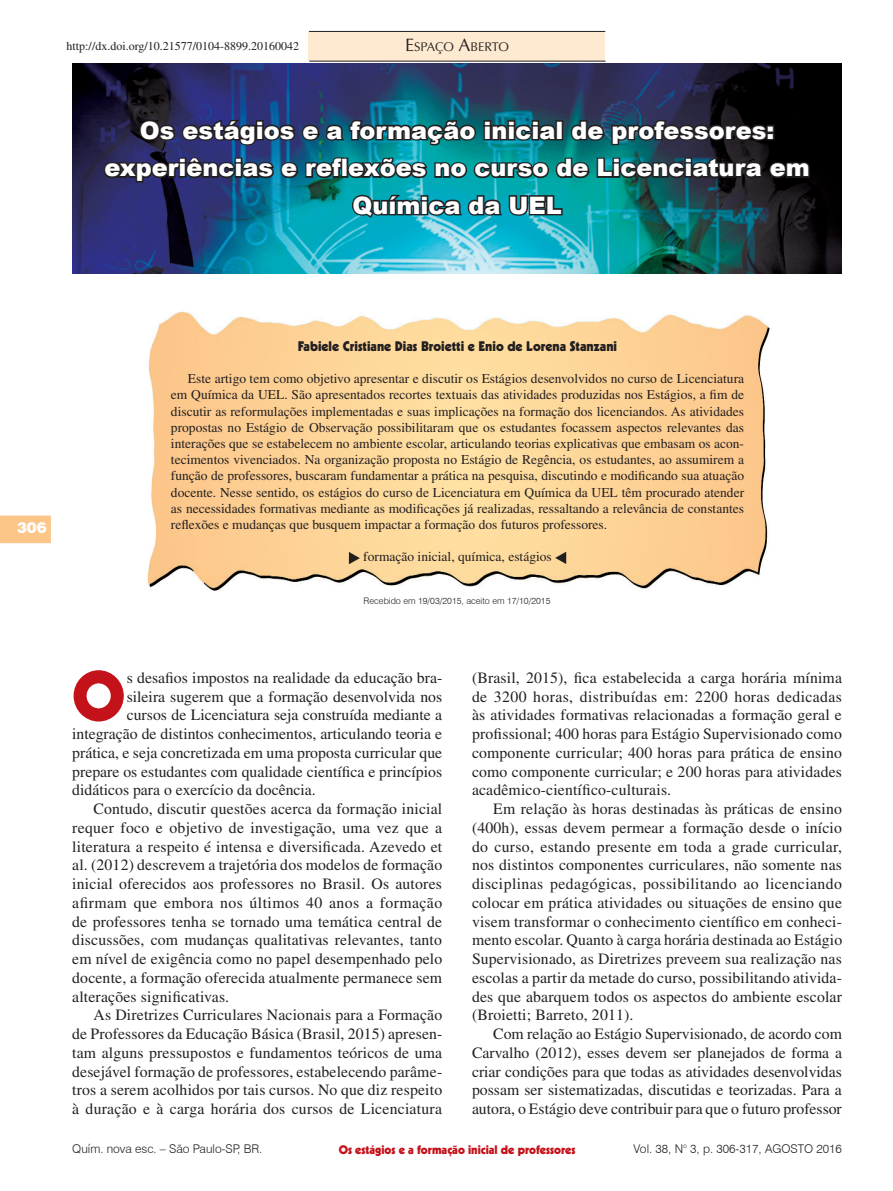
<style>
.page{position:relative;width:893px;height:1191px;background:#fff}
.page>*{position:absolute;margin:0;border:0;box-sizing:border-box;transform-origin:0 0}
.Normal_1º_Parágrafo{font:900 67.8px "Kabel";color:#c4121a}
.Título{font:900 24px/37.5px "Arial";color:#fff;text-align:center}
.Normal_1º_Parágrafo-2{font:15.75px/18.8px "Times";color:#231f20;text-align:justify}
.t1{font:900 15px "Swiss 721 BT";color:#fff}
.Resumo{font:13.5px/16.2px "Times";color:#231f20;text-align:justify}
.Autores{font:900 13.5px "Kabel";color:#231f20}
.Keywords{font:13.5px "Times";color:#231f20}
.t2{font:12.6px "Optima";color:#231f20}
.t3{font:300 12px "Swiss 721 BT";color:#231f20}
.t4{font:12px "Times";color:#231f20}
.t5{font:900 12px "Kabel";color:#c4121a}
.Recebido{font:300 9px "Swiss 721 BT";color:#231f20}
.s1{font-size:18px}
</style>
<div class="page">
<svg style="left:0;top:515px;width:51px;height:28px"></svg>
<img style="left:72px;top:64px;width:770px;height:210px">
<img style="left:147px;top:311px;width:623px;height:280px">
<div style="left:309px;top:31px;width:296px;height:30px;background:#fee9d1"></div>
<hr style="left:309px;top:61px;width:296px;height:1px;background:#231f20">
<hr style="left:309px;top:31px;width:296px;height:1px;background:#231f20">
<svg style="left:349px;top:552px;width:11px;height:12px"></svg>
<svg style="left:555px;top:551px;width:11px;height:13px"></svg>
<svg style="left:137px;top:117px;width:422px;height:31px;background:#1a445a"></svg>
<div style="left:555px;top:120px;width:8px;height:20px;border:3px solid #231f20"></div>
<svg style="left:568px;top:118px;width:208px;height:29px;background:#1c2d36"></svg>
<svg style="left:102px;top:154px;width:709px;height:30px;background:#174955"></svg>
<svg style="left:350px;top:193px;width:214px;height:27px;background:#176c77"></svg>
<p class="t4" style="left:67px;top:39px;width:234px">http://dx.doi.org/10.21577/0104-8899.20160042</p>
<p class="t2" style="left:405px;top:39px;width:105px"><span class="s1">E</span>SPAÇO <span class="s1">A</span>BERTO</p>
<p class="Título" style="left:104px;top:111px;width:707px">Os estágios e a formação inicial de professores: experiências e reflexões no curso de Licenciatura em<br>Química da UEL</p>
<p class="t1" style="left:17px;top:518px;width:31px">306</p>
<p class="Autores" style="left:298px;top:337px;width:321px">Fabiele Cristiane Dias Broietti e Enio de Lorena Stanzani</p>
<p class="Resumo" style="left:171px;top:370px;width:575px;text-indent:17px">Este artigo tem como objetivo apresentar e discutir os Estágios desenvolvidos no curso de Licenciatura em Química da UEL. São apresentados recortes textuais das atividades produzidas nos Estágios, a fim de discutir as reformulações implementadas e suas implicações na formação dos licenciandos. As atividades propostas no Estágio de Observação possibilitaram que os estudantes focassem aspectos relevantes das interações que se estabelecem no ambiente escolar, articulando teorias explicativas que embasam os acon&shy;tecimentos vivenciados. Na organização proposta no Estágio de Regência, os estudantes, ao assumirem a função de professores, buscaram fundamentar a prática na pesquisa, discutindo e modificando sua atuação docente. Nesse sentido, os estágios do curso de Licenciatura em Química da UEL têm procurado atender as necessidades formativas mediante as modificações já realizadas, ressaltando a relevância de constantes reflexões e mudanças que busquem impactar a formação dos futuros professores.</p>
<p class="Keywords" style="left:363px;top:549px;width:190px">formação inicial, química, estágios</p>
<p class="Recebido" style="left:364px;top:595px;width:188px">Recebido em 19/03/2015, aceito em 17/10/2015</p>
<p class="Normal_1º_Parágrafo" style="left:72px;top:653px;width:54px">O</p>
<p class="Normal_1º_Parágrafo-2" style="left:127px;top:668px;width:317px">s desafios impostos na realidade da educação bra-</p>
<p class="Normal_1º_Parágrafo-2" style="left:127px;top:687px;width:317px">sileira sugerem que a formação desenvolvida nos</p>
<p class="Normal_1º_Parágrafo-2" style="left:127px;top:705px;width:317px">cursos de Licenciatura seja construída mediante a</p>
<p class="Normal_1º_Parágrafo-2" style="left:72px;top:724px;width:371px">integração de distintos conhecimentos, articulando teoria e</p>
<p class="Normal_1º_Parágrafo-2" style="left:72px;top:743px;width:371px">prática, e seja concretizada em uma proposta curricular que</p>
<p class="Normal_1º_Parágrafo-2" style="left:72px;top:762px;width:371px">prepare os estudantes com qualidade científica e princípios</p>
<p class="Normal_1º_Parágrafo-2" style="left:72px;top:780px;width:245px">didáticos para o exercício da docência.</p>
<p class="Normal_1º_Parágrafo-2" style="left:72px;top:799px;width:371px;text-indent:21px">Contudo, discutir questões acerca da formação inicial requer foco e objetivo de investigação, uma vez que a literatura a respeito é intensa e diversificada. Azevedo et al. (2012) descrevem a trajetória dos modelos de formação inicial oferecidos aos professores no Brasil. Os autores afirmam que embora nos últimos 40 anos a formação de professores tenha se tornado uma temática central de discussões, com mudanças qualitativas relevantes, tanto em nível de exigência como no papel desempenhado pelo docente, a formação oferecida atualmente permanece sem alterações significativas.</p>
<p class="Normal_1º_Parágrafo-2" style="left:72px;top:1005px;width:371px;text-indent:21px">As Diretrizes Curriculares Nacionais para a Formação de Professores da Educação Básica (Brasil, 2015) apresen&shy;tam alguns pressupostos e fundamentos teóricos de uma desejável formação de professores, estabelecendo parâme&shy;tros a serem acolhidos por tais cursos. No que diz respeito à duração e à carga horária dos cursos de Licenciatura</p>
<p class="Normal_1º_Parágrafo-2" style="left:472px;top:668px;width:371px">(Brasil, 2015), fica estabelecida a carga horária mínima de 3200 horas, distribuídas em: 2200 horas dedicadas às atividades formativas relacionadas a formação geral e profissional; 400 horas para Estágio Supervisionado como componente curricular; 400 horas para prática de ensino como componente curricular; e 200 horas para atividades acadêmico-científico-culturais.</p>
<p class="Normal_1º_Parágrafo-2" style="left:472px;top:799px;width:372px;text-indent:21px">Em relação às horas destinadas às práticas de ensino (400h), essas devem permear a formação desde o início do curso, estando presente em toda a grade curricular, nos distintos componentes curriculares, não somente nas disciplinas pedagógicas, possibilitando ao licenciando colocar em prática atividades ou situações de ensino que visem transformar o conhecimento científico em conheci&shy;mento escolar. Quanto à carga horária destinada ao Estágio Supervisionado, as Diretrizes preveem sua realização nas escolas a partir da metade do curso, possibilitando ativida&shy;des que abarquem todos os aspectos do ambiente escolar (Broietti; Barreto, 2011).</p>
<p class="Normal_1º_Parágrafo-2" style="left:472px;top:1024px;width:372px;text-indent:21px">Com relação ao Estágio Supervisionado, de acordo com Carvalho (2012), esses devem ser planejados de forma a criar condições para que todas as atividades desenvolvidas possam ser sistematizadas, discutidas e teorizadas. Para a autora, o Estágio deve contribuir para que o futuro professor</p>
<p class="t3" style="left:72px;top:1141px;width:192px">Quím. nova esc. – São Paulo-SP, BR.</p>
<p class="t3" style="left:634px;top:1141px;width:210px">Vol. 38, N° 3, p. 306-317, AGOSTO 2016</p>
<p class="t5" style="left:339px;top:1141px;width:238px">Os estágios e a formação inicial de professores</p>
</div>
